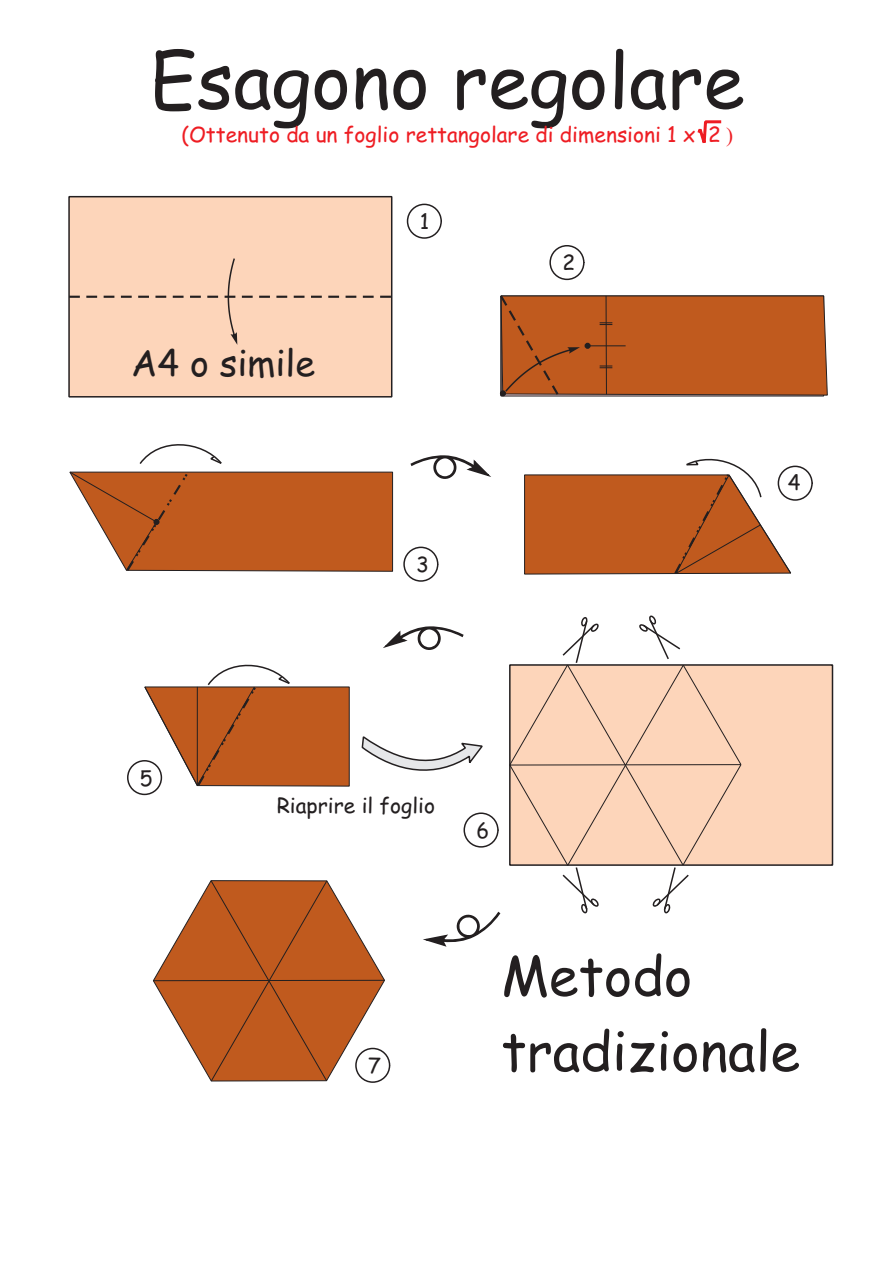
<style>
.page{position:relative;width:893px;height:1263px;background:#fff}
.page>*{position:absolute;margin:0;border:0;box-sizing:border-box;transform-origin:0 0}
.t1{font:75px "Comic Sans MS";color:#231f20}
.t2{font:54px/75.3px "Comic Sans MS";color:#231f20}
.t3{font:36px "Comic Sans MS";color:#231f20}
.t4{font:21px "Comic Sans MS";color:#ee1d23}
.t5{font:21px "Comic Sans MS";color:#231f20}
.s1{font-family:"Times New Roman"}
</style>
<div class="page">
<svg style="left:697px;top:120px;width:25px;height:23px"></svg>
<div style="left:549px;top:245px;width:36px;height:35px;border:3px solid #231f20;border-radius:16px"></div>
<div style="left:551px;top:246px;width:32px;height:33px;background:#fff;border-radius:16px"></div>
<svg style="left:499px;top:295px;width:329px;height:102px;background:#b85a22"></svg>
<svg style="left:410px;top:455px;width:81px;height:24px"></svg>
<div style="left:778px;top:466px;width:35px;height:35px;border:3px solid #231f20;border-radius:16px"></div>
<div style="left:779px;top:467px;width:32px;height:32px;background:#fff;border-radius:16px"></div>
<svg style="left:524px;top:458px;width:268px;height:117px"></svg>
<div style="left:403px;top:547px;width:35px;height:35px;border:3px solid #231f20;border-radius:16px"></div>
<div style="left:405px;top:548px;width:32px;height:32px;background:#fff;border-radius:16px"></div>
<svg style="left:69px;top:444px;width:324px;height:128px"></svg>
<svg style="left:361px;top:736px;width:122px;height:35px"></svg>
<div style="left:742px;top:664px;width:92px;height:202px;background:#fdd5ba"></div>
<svg style="left:509px;top:616px;width:233px;height:297px"></svg>
<svg style="left:423px;top:911px;width:78px;height:36px"></svg>
<div style="left:407px;top:204px;width:35px;height:35px;border:3px solid #231f20;border-radius:16px"></div>
<div style="left:408px;top:205px;width:32px;height:32px;background:#fff;border-radius:16px"></div>
<div style="left:68px;top:195px;width:325px;height:203px;background:#fdd5ba"></div>
<div style="left:69px;top:258px;width:323px;height:87px;background:#fdd5ba"></div>
<svg style="left:144px;top:664px;width:206px;height:123px"></svg>
<div style="left:127px;top:760px;width:35px;height:35px;border:3px solid #231f20;border-radius:16px"></div>
<div style="left:129px;top:761px;width:32px;height:33px;background:#fff;border-radius:16px"></div>
<div style="left:463px;top:812px;width:36px;height:36px;border:3px solid #231f20;border-radius:16px"></div>
<div style="left:465px;top:814px;width:32px;height:32px;background:#fff;border-radius:16px"></div>
<svg style="left:153px;top:881px;width:232px;height:199px"></svg>
<div style="left:355px;top:1048px;width:35px;height:35px;border:3px solid #231f20;border-radius:16px"></div>
<div style="left:357px;top:1049px;width:32px;height:32px;background:#fff;border-radius:16px"></div>
<hr style="left:153px;top:980px;width:231px;height:1px;background:#231f20">
<div style="left:210px;top:880px;width:118px;height:202px;background:#c05a1e"></div>
<svg style="left:383px;top:626px;width:81px;height:24px"></svg>
<h1 class="t1" style="left:150px;top:48px;width:596px">Esagono regolare</h1>
<p class="t4" style="left:181px;top:125px;width:553px">(Ottenuto da un foglio rettangolare di dimensioni 1 x 2 <span class="s1">)</span></p>
<h3 class="t3" style="left:131px;top:348px;width:186px">A4 o simile</h3>
<p class="t5" style="left:420px;top:212px;width:11px">1</p>
<p class="t5" style="left:416px;top:555px;width:14px">3</p>
<p class="t5" style="left:562px;top:254px;width:14px">2</p>
<p class="t5" style="left:788px;top:473px;width:14px">4</p>
<p class="t5" style="left:140px;top:769px;width:14px">5</p>
<p class="t5" style="left:277px;top:796px;width:160px">Riaprire il foglio</p>
<p class="t5" style="left:476px;top:821px;width:14px">6</p>
<p class="t5" style="left:368px;top:1056px;width:14px">7</p>
<h2 class="t2" style="left:501px;top:944px;width:300px">Metodo tradizionale</h2>
</div>
